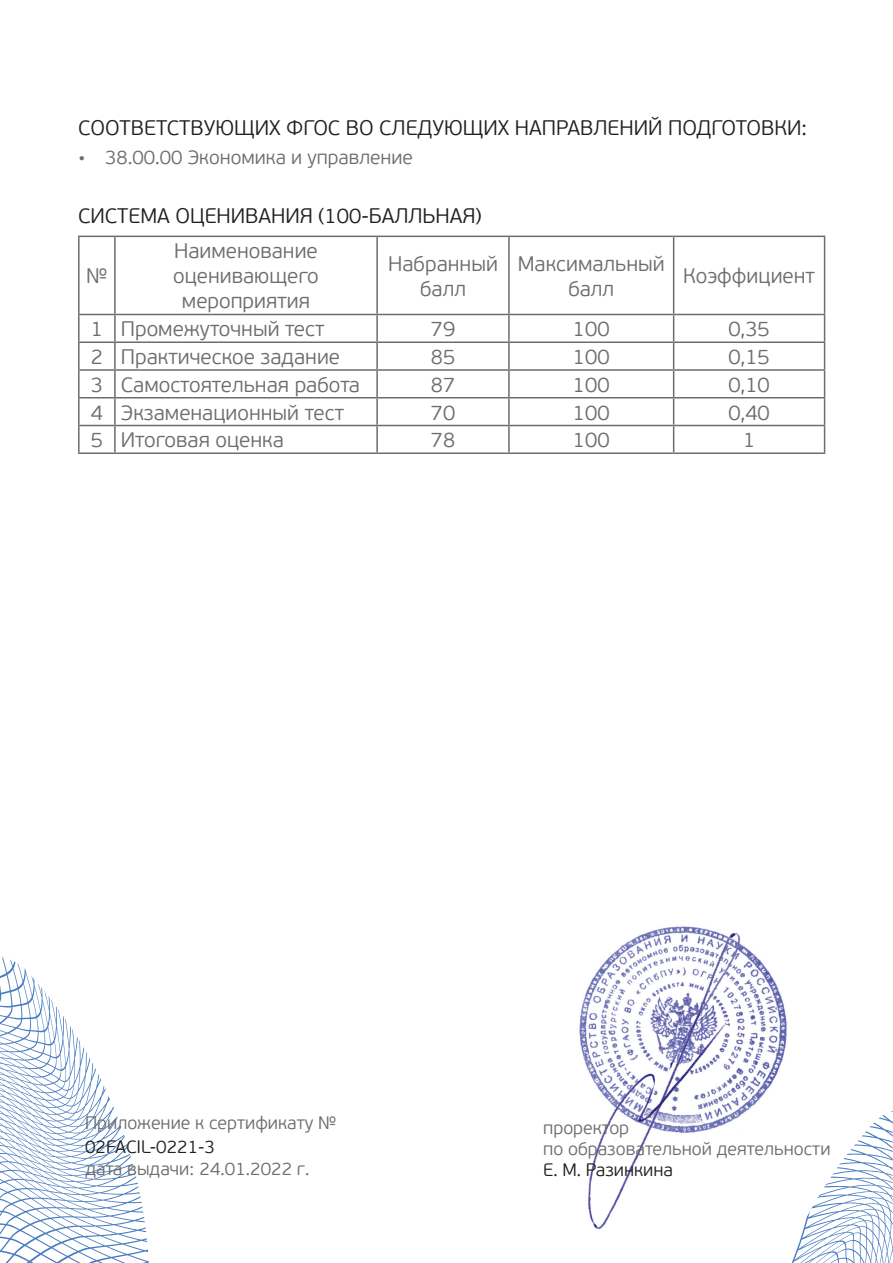
<style>
.page{position:relative;width:893px;height:1263px;background:#fff}
.page>*{position:absolute;margin:0;border:0;box-sizing:border-box;transform-origin:0 0}
.t1{font:300 21px "PF Beau Sans Pro";color:#6c6d70}
.t2{font:300 21px "PF Beau Sans Pro";color:#231f20}
.t3{font:300 19.5px "PF Beau Sans Pro";color:#6c6d70}
.t4{font:300 18px "PF Beau Sans Pro";color:#6c6d70}
.t5{font:300 18px "PF Beau Sans Pro";color:#231f20}
</style>
<div class="page">
<svg style="left:0;top:957px;width:149px;height:306px"></svg>
<svg style="left:791px;top:1111px;width:102px;height:152px"></svg>
<img style="left:579px;top:926px;width:208px;height:304px">
<hr style="left:78px;top:314px;width:37px;height:1px;background:#6c6d70">
<hr style="left:115px;top:314px;width:262px;height:1px;background:#6c6d70">
<hr style="left:377px;top:314px;width:132px;height:1px;background:#6c6d70">
<hr style="left:509px;top:314px;width:165px;height:1px;background:#6c6d70">
<hr style="left:674px;top:314px;width:151px;height:1px;background:#6c6d70">
<hr style="left:78px;top:341px;width:37px;height:2px;background:#6c6d70">
<hr style="left:115px;top:341px;width:262px;height:2px;background:#6c6d70">
<hr style="left:377px;top:341px;width:132px;height:2px;background:#6c6d70">
<hr style="left:509px;top:341px;width:165px;height:2px;background:#6c6d70">
<hr style="left:674px;top:341px;width:151px;height:2px;background:#6c6d70">
<hr style="left:78px;top:369px;width:37px;height:2px;background:#6c6d70">
<hr style="left:115px;top:369px;width:262px;height:2px;background:#6c6d70">
<hr style="left:377px;top:369px;width:132px;height:2px;background:#6c6d70">
<hr style="left:509px;top:369px;width:165px;height:2px;background:#6c6d70">
<hr style="left:674px;top:369px;width:151px;height:2px;background:#6c6d70">
<hr style="left:78px;top:397px;width:37px;height:1px;background:#6c6d70">
<hr style="left:115px;top:397px;width:262px;height:1px;background:#6c6d70">
<hr style="left:377px;top:397px;width:132px;height:1px;background:#6c6d70">
<hr style="left:509px;top:397px;width:165px;height:1px;background:#6c6d70">
<hr style="left:674px;top:397px;width:151px;height:1px;background:#6c6d70">
<hr style="left:78px;top:425px;width:37px;height:1px;background:#6c6d70">
<hr style="left:115px;top:425px;width:262px;height:1px;background:#6c6d70">
<hr style="left:377px;top:425px;width:132px;height:1px;background:#6c6d70">
<hr style="left:509px;top:425px;width:165px;height:1px;background:#6c6d70">
<hr style="left:674px;top:425px;width:151px;height:1px;background:#6c6d70">
<hr style="left:78px;top:452px;width:37px;height:2px;background:#6c6d70">
<hr style="left:115px;top:452px;width:262px;height:2px;background:#6c6d70">
<hr style="left:377px;top:452px;width:132px;height:2px;background:#6c6d70">
<hr style="left:509px;top:452px;width:165px;height:2px;background:#6c6d70">
<hr style="left:674px;top:452px;width:151px;height:2px;background:#6c6d70">
<hr style="left:78px;top:236px;width:37px;height:1px;background:#6c6d70">
<hr style="left:78px;top:237px;width:2px;height:77px;background:#6c6d70">
<hr style="left:115px;top:236px;width:262px;height:1px;background:#6c6d70">
<hr style="left:114px;top:237px;width:2px;height:77px;background:#6c6d70">
<hr style="left:377px;top:236px;width:132px;height:1px;background:#6c6d70">
<hr style="left:376px;top:237px;width:2px;height:77px;background:#6c6d70">
<hr style="left:509px;top:236px;width:165px;height:1px;background:#6c6d70">
<hr style="left:508px;top:237px;width:2px;height:77px;background:#6c6d70">
<hr style="left:674px;top:236px;width:151px;height:1px;background:#6c6d70">
<hr style="left:673px;top:237px;width:1px;height:77px;background:#6c6d70">
<hr style="left:824px;top:237px;width:1px;height:77px;background:#6c6d70">
<hr style="left:78px;top:315px;width:2px;height:26px;background:#6c6d70">
<hr style="left:114px;top:315px;width:2px;height:26px;background:#6c6d70">
<hr style="left:376px;top:315px;width:2px;height:26px;background:#6c6d70">
<hr style="left:508px;top:315px;width:2px;height:26px;background:#6c6d70">
<hr style="left:78px;top:343px;width:2px;height:26px;background:#6c6d70">
<hr style="left:114px;top:343px;width:2px;height:26px;background:#6c6d70">
<hr style="left:376px;top:343px;width:2px;height:26px;background:#6c6d70">
<hr style="left:508px;top:343px;width:2px;height:26px;background:#6c6d70">
<hr style="left:78px;top:371px;width:2px;height:26px;background:#6c6d70">
<hr style="left:114px;top:371px;width:2px;height:26px;background:#6c6d70">
<hr style="left:376px;top:371px;width:2px;height:26px;background:#6c6d70">
<hr style="left:508px;top:371px;width:2px;height:26px;background:#6c6d70">
<hr style="left:78px;top:398px;width:2px;height:27px;background:#6c6d70">
<hr style="left:114px;top:398px;width:2px;height:27px;background:#6c6d70">
<hr style="left:376px;top:398px;width:2px;height:27px;background:#6c6d70">
<hr style="left:508px;top:398px;width:2px;height:27px;background:#6c6d70">
<hr style="left:78px;top:426px;width:2px;height:26px;background:#6c6d70">
<hr style="left:114px;top:426px;width:2px;height:26px;background:#6c6d70">
<hr style="left:376px;top:426px;width:2px;height:26px;background:#6c6d70">
<hr style="left:508px;top:426px;width:2px;height:26px;background:#6c6d70">
<svg style="left:673px;top:315px;width:1px;height:137px"></svg>
<svg style="left:824px;top:315px;width:1px;height:137px"></svg>
<p class="t2" style="left:78px;top:115px;width:731px">СООТВЕТСТВУЮЩИХ ФГОС ВО СЛЕДУЮЩИХ НАПРАВЛЕНИЙ ПОДГОТОВКИ:</p>
<p class="t3" style="left:78px;top:146px;width:336px">• 38.00.00 Экономика и управление</p>
<p class="t2" style="left:78px;top:204px;width:405px">СИСТЕМА ОЦЕНИВАНИЯ (100-БАЛЛЬНАЯ)</p>
<p class="t1" style="left:86px;top:264px;width:23px">№</p>
<p class="t1" style="left:174px;top:239px;width:145px">Наименование</p>
<p class="t1" style="left:173px;top:264px;width:147px">оценивающего</p>
<p class="t1" style="left:182px;top:289px;width:130px">мероприятия</p>
<p class="t1" style="left:388px;top:251px;width:111px">Набранный</p>
<p class="t1" style="left:420px;top:277px;width:47px">балл</p>
<p class="t1" style="left:518px;top:251px;width:149px">Максимальный</p>
<p class="t1" style="left:568px;top:277px;width:47px">балл</p>
<p class="t1" style="left:683px;top:264px;width:133px">Коэффициент</p>
<p class="t1" style="left:91px;top:317px;width:14px">1</p>
<p class="t1" style="left:121px;top:317px;width:205px">Промежуточный тест</p>
<p class="t1" style="left:431px;top:317px;width:26px">79</p>
<p class="t1" style="left:573px;top:317px;width:38px">100</p>
<p class="t1" style="left:728px;top:317px;width:43px">0,35</p>
<p class="t1" style="left:91px;top:345px;width:14px">2</p>
<p class="t1" style="left:121px;top:345px;width:221px">Практическое задание</p>
<p class="t1" style="left:431px;top:345px;width:26px">85</p>
<p class="t1" style="left:573px;top:345px;width:38px">100</p>
<p class="t1" style="left:728px;top:345px;width:43px">0,15</p>
<p class="t1" style="left:91px;top:373px;width:14px">3</p>
<p class="t1" style="left:121px;top:373px;width:241px">Самостоятельная работа</p>
<p class="t1" style="left:431px;top:373px;width:26px">87</p>
<p class="t1" style="left:573px;top:373px;width:38px">100</p>
<p class="t1" style="left:728px;top:373px;width:43px">0,10</p>
<p class="t1" style="left:91px;top:400px;width:14px">4</p>
<p class="t1" style="left:121px;top:400px;width:225px">Экзаменационный тест</p>
<p class="t1" style="left:431px;top:400px;width:26px">70</p>
<p class="t1" style="left:573px;top:400px;width:38px">100</p>
<p class="t1" style="left:728px;top:400px;width:43px">0,40</p>
<p class="t1" style="left:91px;top:428px;width:14px">5</p>
<p class="t1" style="left:121px;top:428px;width:165px">Итоговая оценка</p>
<p class="t1" style="left:431px;top:428px;width:26px">78</p>
<p class="t1" style="left:573px;top:428px;width:38px">100</p>
<p class="t1" style="left:743px;top:428px;width:14px">1</p>
<p class="t4" style="left:85px;top:1113px;width:253px">Приложение к сертификату №</p>
<p class="t4" style="left:543px;top:1117px;width:87px">проректор</p>
<p class="t4" style="left:543px;top:1138px;width:289px">по образовательной деятельности</p>
<p class="t4" style="left:85px;top:1159px;width:226px">дата выдачи: 24.01.2022 г.</p>
<p class="t5" style="left:543px;top:1159px;width:131px">Е. М. Разинкина</p>
<p class="t5" style="left:85px;top:1137px;width:131px">02FACIL-0221-3</p>
</div>
